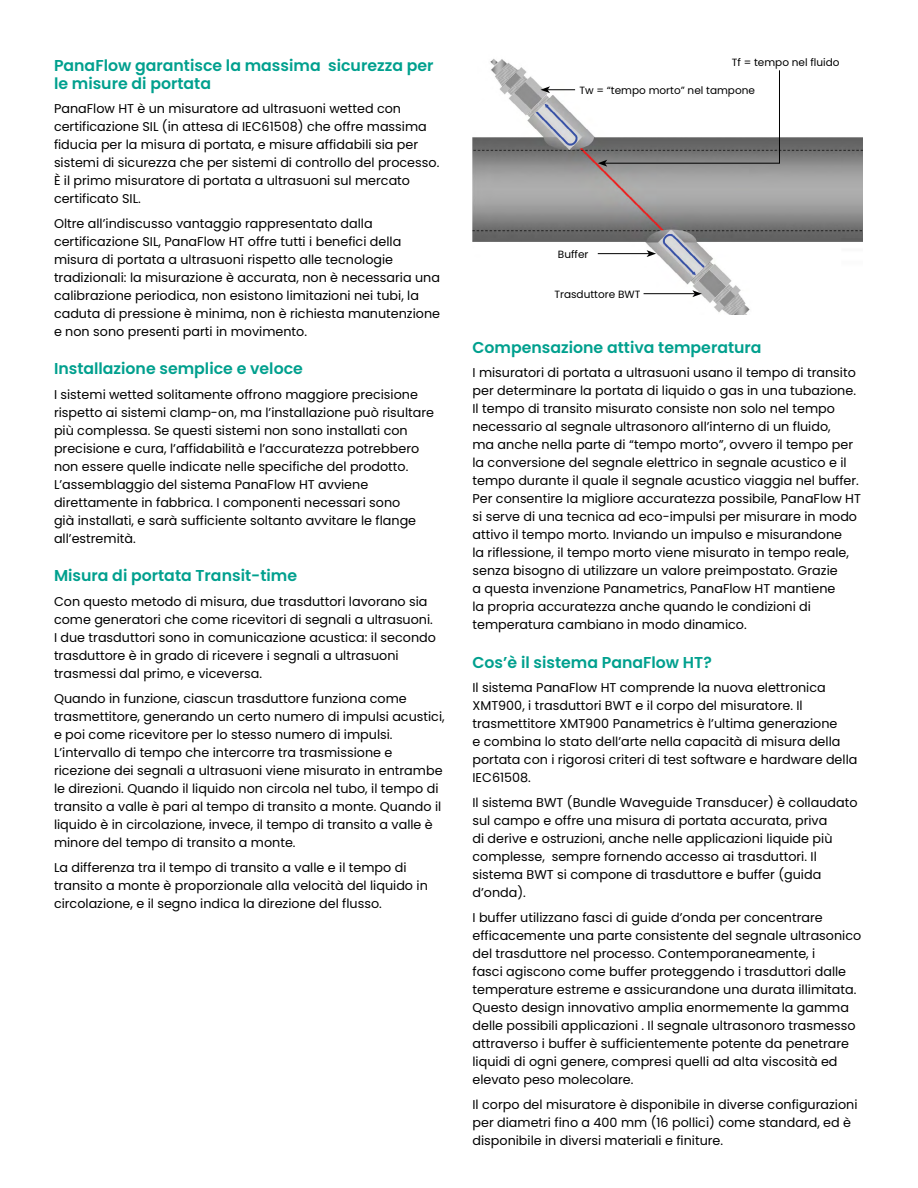
<style>
.page{position:relative;width:918px;height:1188px;background:#fff}
.page>*{position:absolute;margin:0;border:0;box-sizing:border-box;transform-origin:0 0}
.t1{font:600 15.75px/18px "Poppins";color:#00a08e}
.t2{font:12.75px/18px "Poppins";color:#000}
.t3{font:10.5px "Poppins";color:#000}
</style>
<div class="page">
<img style="left:472px;top:59px;width:391px;height:255px">
<svg style="left:598px;top:70px;width:182px;height:97px"></svg>
<svg style="left:541px;top:86px;width:34px;height:7px"></svg>
<hr style="left:598px;top:253px;width:51px;height:1px;background:#000">
<svg style="left:647px;top:250px;width:9px;height:7px"></svg>
<hr style="left:644px;top:293px;width:51px;height:1px;background:#000">
<svg style="left:692px;top:290px;width:10px;height:7px"></svg>
<p class="t1" style="left:54px;top:56px;width:381px">PanaFlow garantisce la massima sicurezza per le misure di portata</p>
<p class="t2" style="left:54px;top:100px;width:387px">PanaFlow HT è un misuratore ad ultrasuoni wetted con certificazione SIL (in attesa di IEC61508) che offre massima fiducia per la misura di portata, e misure affidabili sia per sistemi di sicurezza che per sistemi di controllo del processo.<br>È il primo misuratore di portata a ultrasuoni sul mercato certificato SIL.</p>
<p class="t2" style="left:54px;top:215px;width:388px">Oltre all’indiscusso vantaggio rappresentato dalla certificazione SIL, PanaFlow HT offre tutti i benefici della misura di portata a ultrasuoni rispetto alle tecnologie tradizionali: la misurazione è accurata, non è necessaria una calibrazione periodica, non esistono limitazioni nei tubi, la caduta di pressione è minima, non è richiesta manutenzione e non sono presenti parti in movimento.</p>
<p class="t1" style="left:54px;top:360px;width:250px">Installazione semplice e veloce</p>
<p class="t2" style="left:54px;top:386px;width:382px">I sistemi wetted solitamente offrono maggiore precisione rispetto ai sistemi clamp-on, ma l’installazione può risultare più complessa. Se questi sistemi non sono installati con precisione e cura, l’affidabilità e l’accuratezza potrebbero non essere quelle indicate nelle specifiche del prodotto.<br>L’assemblaggio del sistema PanaFlow HT avviene direttamente in fabbrica. I componenti necessari sono<br>già installati, e sarà sufficiente soltanto avvitare le flange all’estremità.</p>
<p class="t1" style="left:54px;top:567px;width:245px">Misura di portata Transit-time</p>
<p class="t2" style="left:54px;top:593px;width:383px">Con questo metodo di misura, due trasduttori lavorano sia come generatori che come ricevitori di segnali a ultrasuoni.<br>I due trasduttori sono in comunicazione acustica: il secondo trasduttore è in grado di ricevere i segnali a ultrasuoni trasmessi dal primo, e viceversa.</p>
<p class="t2" style="left:54px;top:689px;width:392px">Quando in funzione, ciascun trasduttore funziona come trasmettitore, generando un certo numero di impulsi acustici, e poi come ricevitore per lo stesso numero di impulsi.<br>L’intervallo di tempo che intercorre tra trasmissione e ricezione dei segnali a ultrasuoni viene misurato in entrambe le direzioni. Quando il liquido non circola nel tubo, il tempo di transito a valle è pari al tempo di transito a monte. Quando il liquido è in circolazione, invece, il tempo di transito a valle è minore del tempo di transito a monte.</p>
<p class="t2" style="left:54px;top:858px;width:375px">La differenza tra il tempo di transito a valle e il tempo di transito a monte è proporzionale alla velocità del liquido in circolazione, e il segno indica la direzione del flusso.</p>
<p class="t3" style="left:732px;top:56px;width:109px">Tf = tempo nel fluido</p>
<p class="t3" style="left:579px;top:85px;width:177px">Tw = “tempo morto” nel tampone</p>
<p class="t3" style="left:558px;top:249px;width:32px">Buffer</p>
<p class="t3" style="left:554px;top:288px;width:87px">Trasduttore BWT</p>
<p class="t1" style="left:472px;top:338px;width:291px">Compensazione attiva temperatura</p>
<p class="t2" style="left:472px;top:364px;width:390px">I misuratori di portata a ultrasuoni usano il tempo di transito per determinare la portata di liquido o gas in una tubazione.<br>Il tempo di transito misurato consiste non solo nel tempo necessario al segnale ultrasonoro all’interno di un fluido,<br>ma anche nella parte di “tempo morto”, ovvero il tempo per la conversione del segnale elettrico in segnale acustico e il tempo durante il quale il segnale acustico viaggia nel buffer.<br>Per consentire la migliore accuratezza possibile, PanaFlow HT si serve di una tecnica ad eco-impulsi per misurare in modo attivo il tempo morto. Inviando un impulso e misurandone<br>la riflessione, il tempo morto viene misurato in tempo reale, senza bisogno di utilizzare un valore preimpostato. Grazie<br>a questa invenzione Panametrics, PanaFlow HT mantiene<br>la propria accuratezza anche quando le condizioni di temperatura cambiano in modo dinamico.</p>
<p class="t1" style="left:472px;top:653px;width:241px">Cos’è il sistema PanaFlow HT?</p>
<p class="t2" style="left:473px;top:679px;width:386px">Il sistema PanaFlow HT comprende la nuova elettronica XMT900, i trasduttori BWT e il corpo del misuratore. Il trasmettitore XMT900 Panametrics è l’ultima generazione<br>e combina lo stato dell’arte nella capacità di misura della portata con i rigorosi criteri di test software e hardware della IEC61508.</p>
<p class="t2" style="left:473px;top:794px;width:387px">Il sistema BWT (Bundle Waveguide Transducer) è collaudato sul campo e offre una misura di portata accurata, priva<br>di derive e ostruzioni, anche nelle applicazioni liquide più complesse, sempre fornendo accesso ai trasduttori. Il sistema BWT si compone di trasduttore e buffer (guida d’onda).</p>
<p class="t2" style="left:473px;top:909px;width:390px">I buffer utilizzano fasci di guide d’onda per concentrare efficacemente una parte consistente del segnale ultrasonico del trasduttore nel processo. Contemporaneamente, i<br>fasci agiscono come buffer proteggendo i trasduttori dalle temperature estreme e assicurandone una durata illimitata.<br>Questo design innovativo amplia enormemente la gamma delle possibili applicazioni . Il segnale ultrasonoro trasmesso attraverso i buffer è sufficientemente potente da penetrare liquidi di ogni genere, compresi quelli ad alta viscosità ed elevato peso molecolare.</p>
<p class="t2" style="left:473px;top:1095px;width:387px">Il corpo del misuratore è disponibile in diverse configurazioni per diametri fino a 400 mm (16 pollici) come standard, ed è disponibile in diversi materiali e finiture.</p>
</div>
